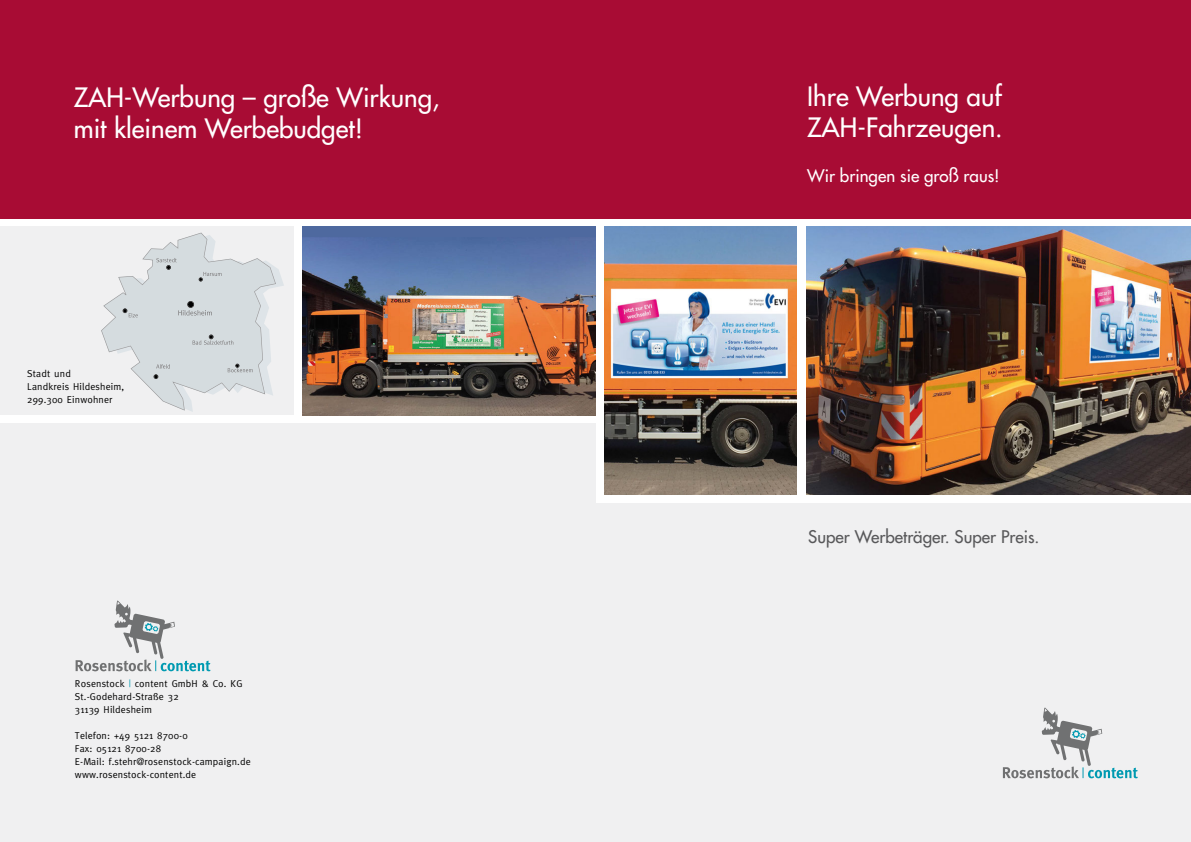
<style>
.page{position:relative;width:1191px;height:842px;background:#fff}
.page>*{position:absolute;margin:0;border:0;box-sizing:border-box;transform-origin:0 0}
.t1{font:26px/31.2px "Futura";color:#fff}
.t2{font:17px "Futura";color:#58585a}
.t3{font:17px "Futura";color:#fff}
.t4{font:10px/13px "Meta";letter-spacing:.015em;color:#000}
.s1{color:#009ab1}
</style>
<div class="page">
<div style="left:595px;top:503px;width:596px;height:339px;background:#f0f0f1"></div>
<div style="left:0;top:424px;width:595px;height:418px;background:#f0f0f1"></div>
<img style="left:604px;top:227px;width:193px;height:268px">
<div style="left:302px;top:227px;width:293px;height:188px;background:#4e699f"></div>
<img style="left:302px;top:237px;width:293px;height:178px">
<div style="left:0;top:227px;width:293px;height:188px;background:#f0f0f1"></div>
<img style="left:806px;top:227px;width:385px;height:268px">
<div style="left:596px;top:0;width:595px;height:218px;background:#a80c34"></div>
<div style="left:0;top:0;width:595px;height:218px;background:#a80c34"></div>
<svg style="left:101px;top:233px;width:183px;height:179px"></svg>
<svg style="left:1003px;top:707px;width:134px;height:71px"></svg>
<svg style="left:76px;top:600px;width:134px;height:71px"></svg>
<h1 class="t1" style="left:74px;top:81px;width:367px">ZAH-Werbung – große Wirkung, mit kleinem Werbebudget!</h1>
<p class="t4" style="left:27px;top:367px;width:98px">Stadt und<br>Landkreis Hildesheim,<br>299.300 Einwohner</p>
<p class="t4" style="left:75px;top:677px;width:169px">Rosenstock <span class="s1">|</span> content GmbH &amp; Co. KG<br>St.-Godehard-Straße 32<br>31139 Hildesheim</p>
<p class="t4" style="left:75px;top:729px;width:177px">Telefon: +49 5121 8700-0<br>Fax: 05121 8700-28<br>E-Mail: f.stehr@rosenstock-campaign.de www.rosenstock-content.de</p>
<h1 class="t1" style="left:807px;top:80px;width:197px">Ihre Werbung auf<br>ZAH-Fahrzeugen.</h1>
<h2 class="t3" style="left:807px;top:164px;width:194px">Wir bringen sie groß raus!</h2>
<h2 class="t2" style="left:808px;top:526px;width:233px">Super Werbeträger. Super Preis.</h2>
</div>
